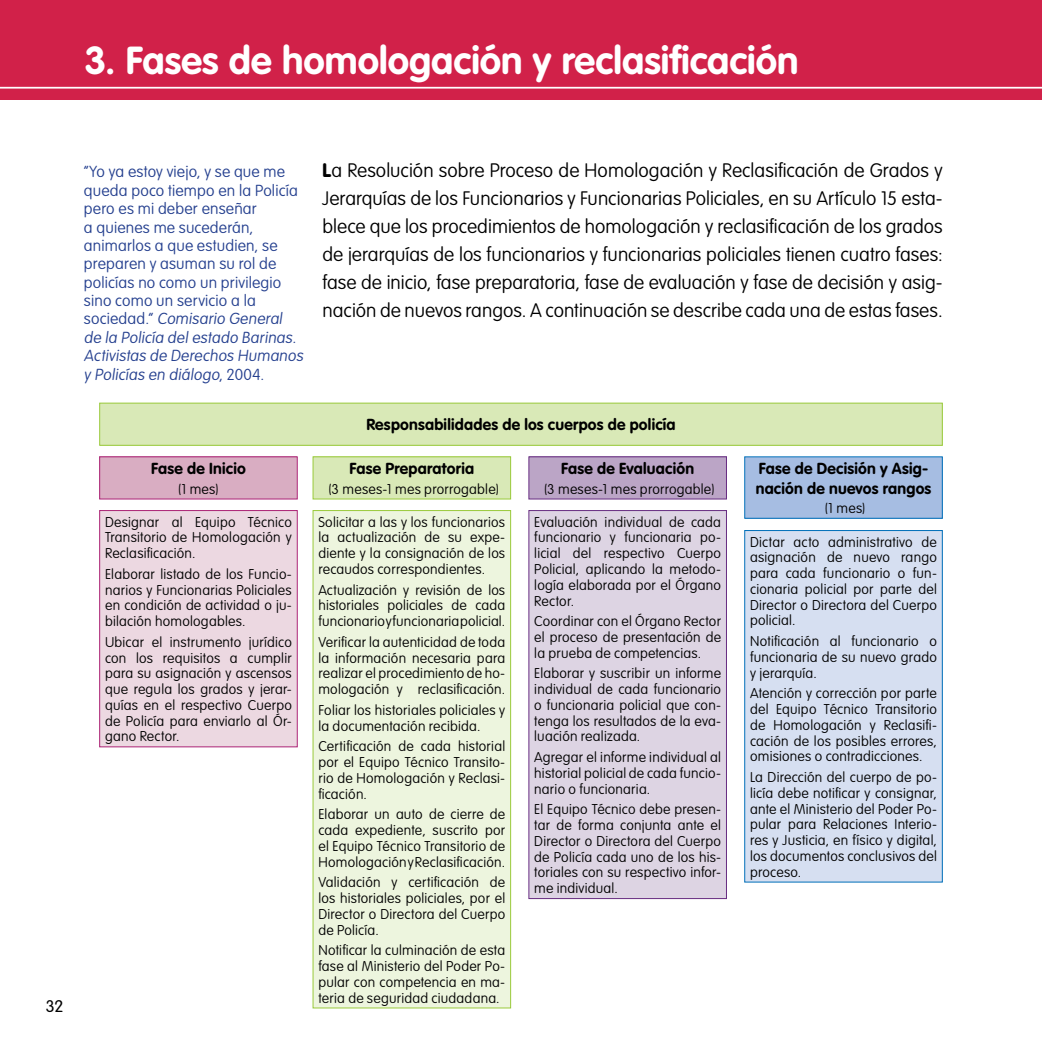
<style>
.page{position:relative;width:1042px;height:1042px;background:#fff}
.page>*{position:absolute;margin:0;border:0;box-sizing:border-box;transform-origin:0 0}
.t1{font:700 38.5px "VAG Rounded Std";color:#fff}
.t2{font:100 19.25px/28px "VAG Rounded Std";color:#000;text-align:justify}
.t3{font:300 16.62px "VAG Rounded Std";color:#000}
.t4{font:100 15.75px/18.4px "VAG Rounded Std";letter-spacing:.01em;color:#25408f}
.t5{font:700 15.75px/19.2px "VAG Rounded Std";letter-spacing:.015em;color:#000}
.t6{font:100 14px/15.8px "VAG Rounded Std";letter-spacing:.015em;color:#000;text-align:justify}
.s1{font-weight:900}
</style>
<div class="page">
<div style="left:0;top:0;width:1042px;height:99px;background:#d12149"></div>
<hr style="left:0;top:87px;width:1042px;height:2px;background:#fff">
<div style="left:100px;top:403px;width:842px;height:42px;background:#d9e9b7"></div>
<div style="left:99px;top:403px;width:844px;height:43px;border:1px solid #9aca3c"></div>
<div style="left:313px;top:457px;width:198px;height:42px;background:#d9e9b7"></div>
<div style="left:313px;top:456px;width:198px;height:43px;border:1px solid #9aca3c"></div>
<div style="left:745px;top:457px;width:197px;height:61px;background:#a6bde2"></div>
<div style="left:744px;top:456px;width:199px;height:63px;border:1px solid #006fb9"></div>
<div style="left:100px;top:457px;width:197px;height:42px;background:#d9adc2"></div>
<div style="left:99px;top:456px;width:199px;height:43px;border:1px solid #ac2476"></div>
<div style="left:529px;top:457px;width:197px;height:42px;background:#bba5c6"></div>
<div style="left:528px;top:456px;width:199px;height:43px;border:1px solid #682e82"></div>
<div style="left:313px;top:510px;width:198px;height:498px;background:#edf5de"></div>
<div style="left:313px;top:510px;width:198px;height:498px;border:1px solid #9aca3c"></div>
<div style="left:745px;top:530px;width:197px;height:352px;background:#d6dff1"></div>
<div style="left:744px;top:530px;width:199px;height:352px;border:1px solid #006fb9"></div>
<div style="left:100px;top:510px;width:197px;height:237px;background:#ecd8e1"></div>
<div style="left:99px;top:510px;width:199px;height:237px;border:1px solid #ac2476"></div>
<div style="left:529px;top:510px;width:197px;height:388px;background:#ddd4e3"></div>
<div style="left:528px;top:510px;width:199px;height:389px;border:1px solid #682e82"></div>
<h1 class="t1" style="left:84px;top:38px;width:716px">3. Fases de homologación y reclasificación</h1>
<p class="t3" style="left:46px;top:997px;width:19px">32</p>
<p class="t4" style="left:84px;top:163px;width:223px">“Yo ya estoy viejo, y se que me queda poco tiempo en la Policía pero es mi deber enseñar<br>a quienes me sucederán, animarlos a que estudien, se preparen y asuman su rol de policías no como un privilegio sino como un servicio a la<br>so ci e d a d.” Comisario General de la Policía del estado Barinas.<br>Activistas de Derechos Humanos y Policías en diálogo, 20 0 4.</p>
<p class="t5" style="left:151px;top:460px;width:96px">Fase de Inicio</p>
<p class="t6" style="left:178px;top:481px;width:41px">(1 mes)</p>
<p class="t6" style="left:105px;top:514px;width:188px">Designar al Equipo Técnico Transitorio de Homologación y Reclasificación.</p>
<p class="t6" style="left:105px;top:566px;width:188px">Elaborar listado de los Funcio&shy;narios y Funcionarias Policiales en condición de actividad o ju&shy;bilación homologables.</p>
<p class="t6" style="left:105px;top:634px;width:188px">Ubicar el instrumento jurídico con los requisitos a cumplir para su asignación y ascensos que regula los grados y jerar&shy;quías en el respectivo Cuerpo de Policía para enviarlo al Ór&shy;gano Rector.</p>
<p class="t2" style="left:322px;top:157px;width:622px"><span class="s1">L</span>a Resolución sobre Proceso de Homologación y Reclasificación de Grados y Jerarquías de los Funcionarios y Funcionarias Policiales, en su Artículo 15 esta&shy;blece que los procedimientos de homologación y reclasificación de los grados de jerarquías de los funcionarios y funcionarias policiales tienen cuatro fases: fase de inicio, fase preparatoria, fase de evaluación y fase de decisión y asig&shy;nación de nuevos rangos. A continuación se describe cada una de estas fases.</p>
<p class="t5" style="left:366px;top:416px;width:311px">Responsabilidades de los cuerpos de policía</p>
<p class="t5" style="left:349px;top:460px;width:126px">Fase Preparatoria</p>
<p class="t6" style="left:329px;top:481px;width:171px">(3 meses-1 mes prorrogable)</p>
<p class="t5" style="left:561px;top:460px;width:134px">Fase de Evaluación</p>
<p class="t6" style="left:544px;top:481px;width:171px">(3 meses-1 mes prorrogable)</p>
<p class="t6" style="left:318px;top:514px;width:188px">Solicitar a las y los funcionarios la actualización de su expe&shy;diente y la consignación de los recaudos correspondientes.</p>
<p class="t6" style="left:318px;top:582px;width:188px">Actualización y revisión de los historiales policiales de cada funcionario y funcionaria policial.</p>
<p class="t6" style="left:318px;top:634px;width:188px">Verificar la autenticidad de toda la información necesaria para realizar el procedimiento de ho&shy;mologación y reclasificación.</p>
<p class="t6" style="left:318px;top:702px;width:188px">Foliar los historiales policiales y la documentación recibida.</p>
<p class="t6" style="left:318px;top:739px;width:188px">Certificación de cada historial por el Equipo Técnico Transito&shy;rio de Homologación y Reclasi&shy;ficación.</p>
<p class="t6" style="left:318px;top:807px;width:188px">Elaborar un auto de cierre de cada expediente, suscrito por el Equipo Técnico Transitorio de Homologación y Reclasificación.</p>
<p class="t6" style="left:318px;top:875px;width:188px">Validación y certificación de los historiales policiales, por el Director o Directora del Cuerpo de Policía.</p>
<p class="t6" style="left:318px;top:943px;width:188px">Notificar la culminación de esta fase al Ministerio del Poder Po&shy;pular con competencia en ma&shy;teria de seguridad ciudadana.</p>
<p class="t6" style="left:534px;top:514px;width:188px">Evaluación individual de cada funcionario y funcionaria po&shy;licial del respectivo Cuerpo Policial, aplicando la metodo&shy;logía elaborada por el Órgano Rector.</p>
<p class="t6" style="left:534px;top:614px;width:188px">Coordinar con el Órgano Rector el proceso de presentación de la prueba de competencias.</p>
<p class="t6" style="left:534px;top:666px;width:188px">Elaborar y suscribir un informe individual de cada funcionario o funcionaria policial que con&shy;tenga los resultados de la eva&shy;luación realizada.</p>
<p class="t6" style="left:534px;top:750px;width:188px">Agregar el informe individual al historial policial de cada funcio&shy;nario o funcionaria.</p>
<p class="t6" style="left:534px;top:802px;width:188px">El Equipo Técnico debe presen&shy;tar de forma conjunta ante el Director o Directora del Cuerpo de Policía cada uno de los his&shy;toriales con su respectivo infor&shy;me individual.</p>
<p class="t5" style="left:756px;top:460px;width:177px">Fase de Decisión y Asig&shy;nación de nuevos rangos</p>
<p class="t6" style="left:825px;top:500px;width:41px">(1 mes)</p>
<p class="t6" style="left:750px;top:534px;width:188px">Dictar acto administrativo de asignación de nuevo rango para cada funcionario o fun&shy;cionaria policial por parte del Director o Directora del Cuerpo policial.</p>
<p class="t6" style="left:750px;top:634px;width:188px">Notificación al funcionario o funcionaria de su nuevo grado y jerarquía.</p>
<p class="t6" style="left:750px;top:686px;width:188px">Atención y corrección por parte del Equipo Técnico Transitorio de Homologación y Reclasifi&shy;cación de los posibles errores, omisiones o contradicciones.</p>
<p class="t6" style="left:750px;top:770px;width:188px">La Dirección del cuerpo de po&shy;licía debe notificar y consignar, ante el Ministerio del Poder Po&shy;pular para Relaciones Interio&shy;res y Justicia, en físico y digital, los documentos conclusivos del proceso.</p>
</div>
